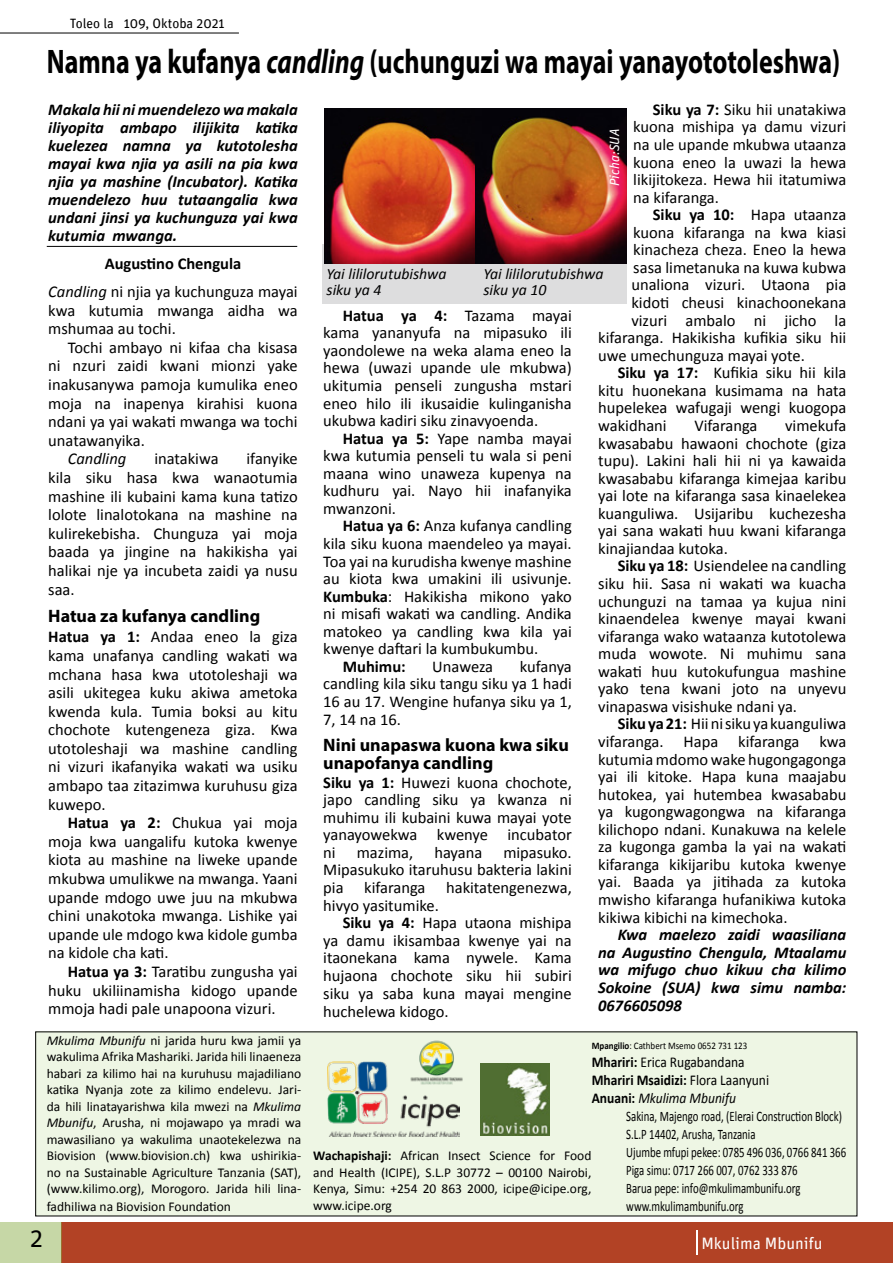
<style>
.page{position:relative;width:893px;height:1263px;background:#fff}
.page>*{position:absolute;margin:0;border:0;box-sizing:border-box;transform-origin:0 0}
.t1{font:700 34.2px "Myriad Pro";color:#000;scale:.76 1}
.t2{font:25.5px "Unit";color:#000}
.t3{font:700 18px/17.5px "Myriad Pro";color:#000}
.t4{font:16.5px/17.5px "Calibri";color:#000;text-align:justify}
.t5{font:italic 700 16.5px/18px "Calibri";color:#000;text-align:justify}
.t6{font:16.5px "Unit";color:#fff}
.t7{font:italic 16.5px "Calibri";color:#000}
.t8{font:700 16.5px "Calibri";color:#000}
.t9{font:italic 15.75px/16.5px "Calibri";color:#000}
.t10{font:700 15px/18px "Calibri";color:#000;scale:.9 1}
.t11{font:14.55px/18px "Calibri";color:#000;scale:.75 1}
.t12{font:13.5px/16.5px "Calibri";color:#000;text-align:justify}
.t13{font:13.5px "Unit";color:#000}
.t14{font:italic 13.5px "FF Unit Pro";color:#fff}
.t15{font:10.05px "Calibri";color:#000;scale:.9 1}
.s1{font-style:italic}
.s2{font-weight:700}
.s3{font-weight:400}
.s4{font-weight:400;font-style:italic}
</style>
<div class="page">
<div style="left:62px;top:1222px;width:831px;height:41px;background:#b24225"></div>
<div style="left:0;top:1222px;width:62px;height:41px;background:#c6d7a6"></div>
<hr style="left:696px;top:1230px;width:2px;height:25px;background:#fff">
<hr style="left:0;top:33px;width:239px;height:1px;background:#000">
<div style="left:36px;top:1032px;width:821px;height:184px;background:#eef6e4"></div>
<img style="left:327px;top:1062px;width:132px;height:74px">
<img style="left:480px;top:1064px;width:69px;height:71px">
<img style="left:407px;top:1040px;width:56px;height:45px">
<hr style="left:47px;top:246px;width:250px;height:1px;background:#000">
<div style="left:323px;top:244px;width:304px;height:60px;background:#ddddde"></div>
<img style="left:324px;top:108px;width:303px;height:156px">
<p class="t13" style="left:70px;top:15px;width:156px">Toleo la 109, Oktoba 2021</p>
<h1 class="t1" style="left:47px;top:40px;width:1046px">Namna ya kufanya <span class="s1">candling</span> (uchunguzi wa mayai yanayototoleshwa)</h1>
<p class="t5" style="left:48px;top:100px;width:251px">Makala hii ni muendelezo wa makala iliyopita ambapo ilijikita katika kuelezea namna ya kutotolesha mayai kwa njia ya asili na pia kwa njia ya mashine (Incubator). Katika muendelezo huu tutaangalia kwa undani jinsi ya kuchunguza yai kwa kutumia mwanga.</p>
<p class="t4" style="left:48px;top:249px;width:251px;line-height:27.6px;text-align:center"><span class="s2">Augustino Chengula<br></span><span class="s1">Candling</span> ni njia ya kuchunguza mayai</p>
<p class="t4" style="left:48px;top:300px;width:251px;line-height:18.6px">kwa kutumia mwanga aidha wa mshumaa au tochi.</p>
<p class="t4" style="left:48px;top:337px;width:251px;line-height:18.6px;text-indent:20px">Tochi ambayo ni kifaa cha kisasa ni nzuri zaidi kwani mionzi yake inakusanywa pamoja kumulika eneo moja na inapenya kirahisi kuona ndani ya yai wakati mwanga wa tochi unatawanyika.</p>
<p class="t7" style="left:68px;top:449px;width:60px">Candling</p>
<p class="t4" style="left:154px;top:449px;width:66px">inatakiwa</p>
<p class="t4" style="left:48px;top:449px;width:251px;line-height:18.6px;text-indent:198px">ifanyike kila siku hasa kwa wanaotumia mashine ili kubaini kama kuna tatizo lolote linalotokana na mashine na kulirekebisha. Chunguza yai moja baada ya jingine na hakikisha yai halikai nje ya incubeta zaidi ya nusu saa.</p>
<p class="t3" style="left:48px;top:607px;width:214px">Hatua za kufanya candling</p>
<p class="t4" style="left:48px;top:627px;width:251px;line-height:18.6px"><span class="s2">Hatua ya 1:</span> Andaa eneo la giza kama unafanya candling wakati wa mchana hasa kwa utotoleshaji wa asili ukitegea kuku akiwa ametoka kwenda kula. Tumia boksi au kitu chochote kutengeneza giza. Kwa utotoleshaji wa mashine candling ni vizuri ikafanyika wakati wa usiku ambapo taa zitazimwa kuruhusu giza kuwepo.</p>
<p class="t4" style="left:48px;top:813px;width:251px;line-height:18.6px;text-indent:20px"><span class="s2">Hatua ya 2:</span> Chukua yai moja moja kwa uangalifu kutoka kwenye kiota au mashine na liweke upande mkubwa umulikwe na mwanga. Yaani upande mdogo uwe juu na mkubwa chini unakotoka mwanga. Lishike yai upande ule mdogo kwa kidole gumba na kidole cha kati.</p>
<p class="t4" style="left:48px;top:961px;width:251px;line-height:18.6px;text-indent:20px"><span class="s2">Hatua ya 3:</span> Taratibu zungusha yai huku ukiliinamisha kidogo upande mmoja hadi pale unapoona vizuri.</p>
<p class="t12" style="left:47px;top:1031px;width:256px"><span class="s1">Mkulima Mbunifu</span> ni jarida huru kwa jamii ya wakulima Afrika Mashariki. Jarida hili linaeneza habari za kilimo hai na kuruhusu majadiliano katika Nyanja zote za kilimo endelevu. Jari&shy;da hili linatayarishwa kila mwezi na <span class="s1">Mkulima Mbunifu</span>, Arusha, ni mojawapo ya mradi wa mawasiliano ya wakulima unaotekelezwa na Biovision (www.biovision.ch) kwa ushirikia&shy;no na Sustainable Agriculture Tanzania (SAT), (www.kilimo.org), Morogoro. Jarida hili lina-</p>
<p class="t12" style="left:47px;top:1198px;width:186px">fadhiliwa na Biovision Foundation</p>
<p class="t4" style="left:633px;top:100px;width:215px;text-indent:20px"><span class="s2">Siku ya 7:</span> Siku hii unatakiwa kuona mishipa ya damu vizuri na ule upande mkubwa utaanza kuona eneo la uwazi la hewa likijitokeza. Hewa hii itatumiwa na kifaranga.</p>
<p class="t4" style="left:653px;top:205px;width:195px"><span class="s2">Siku ya 10:</span> Hapa utaanza</p>
<p class="t4" style="left:633px;top:223px;width:214px">kuona kifaranga na kwa kiasi</p>
<p class="t4" style="left:633px;top:240px;width:215px">kinacheza cheza. Eneo la hewa</p>
<p class="t4" style="left:633px;top:258px;width:215px">sasa limetanuka na kuwa kubwa</p>
<p class="t4" style="left:631px;top:275px;width:216px">unaliona vizuri. Utaona pia</p>
<p class="t4" style="left:631px;top:293px;width:216px">kidoti cheusi kinachoonekana</p>
<p class="t4" style="left:631px;top:311px;width:216px">vizuri ambalo ni jicho la</p>
<p class="t4" style="left:598px;top:328px;width:250px">kifaranga. Hakikisha kufikia siku hii</p>
<p class="t4" style="left:598px;top:346px;width:208px">uwe umechunguza mayai yote.</p>
<p class="t4" style="left:618px;top:363px;width:230px"><span class="s2">Siku ya 17:</span> Kufikia siku hii kila</p>
<p class="t4" style="left:598px;top:381px;width:250px">kitu huonekana kusimama na hata</p>
<p class="t4" style="left:598px;top:398px;width:250px">hupelekea wafugaji wengi kuogopa</p>
<p class="t4" style="left:598px;top:416px;width:70px">wakidhani</p>
<p class="t4" style="left:694px;top:416px;width:65px">Vifaranga</p>
<p class="t14" style="left:605px;top:186px;width:59px;rotate:-90deg">Picha:SUA</p>
<p class="t9" style="left:327px;top:264px;width:122px">Yai lililorutubishwa siku ya 4</p>
<p class="t9" style="left:483px;top:264px;width:122px">Yai lililorutubishwa siku ya 10</p>
<p class="t4" style="left:323px;top:306px;width:250px;text-indent:20px"><span class="s2">Hatua ya 4:</span> Tazama mayai kama yananyufa na mipasuko ili yaondolewe na weka alama eneo la hewa (uwazi upande ule mkubwa) ukitumia penseli zungusha mstari eneo hilo ili ikusaidie kulinganisha ukubwa kadiri siku zinavyoenda.</p>
<p class="t4" style="left:323px;top:429px;width:250px;text-indent:20px"><span class="s2">Hatua ya 5:</span> Yape namba mayai kwa kutumia penseli tu wala si peni maana wino unaweza kupenya na kudhuru yai. Nayo hii inafanyika mwanzoni.</p>
<p class="t4" style="left:323px;top:516px;width:250px;text-indent:20px"><span class="s2">Hatua ya 6:</span> Anza kufanya candling kila siku kuona maendeleo ya mayai.<br>Toa yai na kurudisha kwenye mashine au kiota kwa umakini ili usivunje.<br><span class="s2">Kumbuka</span>: Hakikisha mikono yako ni misafi wakati wa candling. Andika matokeo ya candling kwa kila yai kwenye daftari la kumbukumbu.</p>
<p class="t8" style="left:343px;top:656px;width:65px">Muhimu:</p>
<p class="t4" style="left:432px;top:657px;width:62px">Unaweza</p>
<p class="t4" style="left:598px;top:416px;width:250px;text-indent:187px">vimekufa kwasababu hawaoni chochote (giza tupu). Lakini hali hii ni ya kawaida kwasababu kifaranga kimejaa karibu yai lote na kifaranga sasa kinaelekea kuanguliwa. Usijaribu kuchezesha yai sana wakati huu kwani kifaranga kinajiandaa kutoka.</p>
<p class="t4" style="left:598px;top:556px;width:250px;text-indent:20px"><span class="s2">Siku ya 18:</span> Usiendelee na candling siku hii. Sasa ni wakati wa kuacha uchunguzi na tamaa ya kujua nini kinaendelea kwenye mayai kwani vifaranga wako wataanza kutotolewa muda wowote. Ni muhimu sana wakati huu kutokufungua mashine yako tena kwani joto na unyevu vinapaswa visishuke ndani ya.</p>
<p class="t4" style="left:598px;top:714px;width:250px;text-indent:20px"><span class="s2">Siku ya 21:</span> Hii ni siku ya kuanguliwa vifaranga. Hapa kifaranga kwa kutumia mdomo wake hugongagonga yai ili kitoke. Hapa kuna maajabu hutokea, yai hutembea kwasababu ya kugongwagongwa na kifaranga kilichopo ndani. Kunakuwa na kelele za kugonga gamba la yai na wakati kifaranga kikijaribu kutoka kwenye yai. Baada ya jitihada za kutoka mwisho kifaranga hufanikiwa kutoka kikiwa kibichi na kimechoka.</p>
<p class="t5" style="left:598px;top:925px;width:250px;text-indent:20px">Kwa maelezo zaidi waasiliana na Augustino Chengula, Mtaalamu wa mifugo chuo kikuu cha kilimo Sokoine (SUA) kwa simu namba:<br>0676605098</p>
<p class="t4" style="left:323px;top:657px;width:250px;text-indent:196px">kufanya candling kila siku tangu siku ya 1 hadi 16 au 17. Wengine hufanya siku ya 1, 7, 14 na 16.</p>
<p class="t3" style="left:323px;top:736px;width:247px">Nini unapaswa kuona kwa siku unapofanya candling</p>
<p class="t4" style="left:323px;top:773px;width:250px"><span class="s2">Siku ya 1:</span> Huwezi kuona chochote, japo candling siku ya kwanza ni muhimu ili kubaini kuwa mayai yote yanayowekwa kwenye incubator ni</p>
<p class="t4" style="left:323px;top:843px;width:250px;text-indent:180px">mipasuko.<br>Mipasukuko itaruhusu bakteria lakini pia</p>
<p class="t4" style="left:357px;top:843px;width:58px">mazima,</p>
<p class="t4" style="left:434px;top:843px;width:49px">hayana</p>
<p class="t4" style="left:323px;top:878px;width:250px;text-indent:41px">kifaranga hakitatengenezwa, hivyo yasitumike.</p>
<p class="t4" style="left:323px;top:913px;width:250px;text-indent:20px"><span class="s2">Siku ya 4:</span> Hapa utaona mishipa ya damu ikisambaa kwenye yai na itaonekana kama nywele. Kama hujaona chochote siku hii subiri siku ya saba kuna mayai mengine huchelewa kidogo.</p>
<p class="t15" style="left:592px;top:1039px;width:174px"><span class="s2">Mpangilio</span>: Cathbert Msemo 0652 731 123</p>
<p class="t10" style="left:592px;top:1052px;width:199px">Mhariri: <span class="s3">Erica Rugabandana<br></span>Mhariri Msaidizi: <span class="s3">Flora Laanyuni<br></span>Anuani: <span class="s4">Mkulima Mbunifu</span></p>
<p class="t11" style="left:626px;top:1106px;width:295px">Sakina, Majengo road, (Elerai Construction Block)<br>S.L.P 14402, Arusha, Tanzania<br>Ujumbe mfupi pekee: 0785 496 036, 0766 841 366<br>Piga simu: 0717 266 007, 0762 333 876<br>Barua pepe: info@mkulimambunifu.org www.mkulimambunifu.org</p>
<p class="t12" style="left:313px;top:1147px;width:280px"><span class="s2">Wachapishaji:</span> African Insect Science for Food and Health (ICIPE), S.L.P 30772 – 00100 Nairobi, Kenya, Simu: +254 20 863 2000, icipe@icipe.org, www.icipe.org</p>
<h2 class="t2" style="left:30px;top:1223px;width:14px">2</h2>
<p class="t6" style="left:701px;top:1233px;width:123px">Mkulima Mbunifu</p>
</div>
